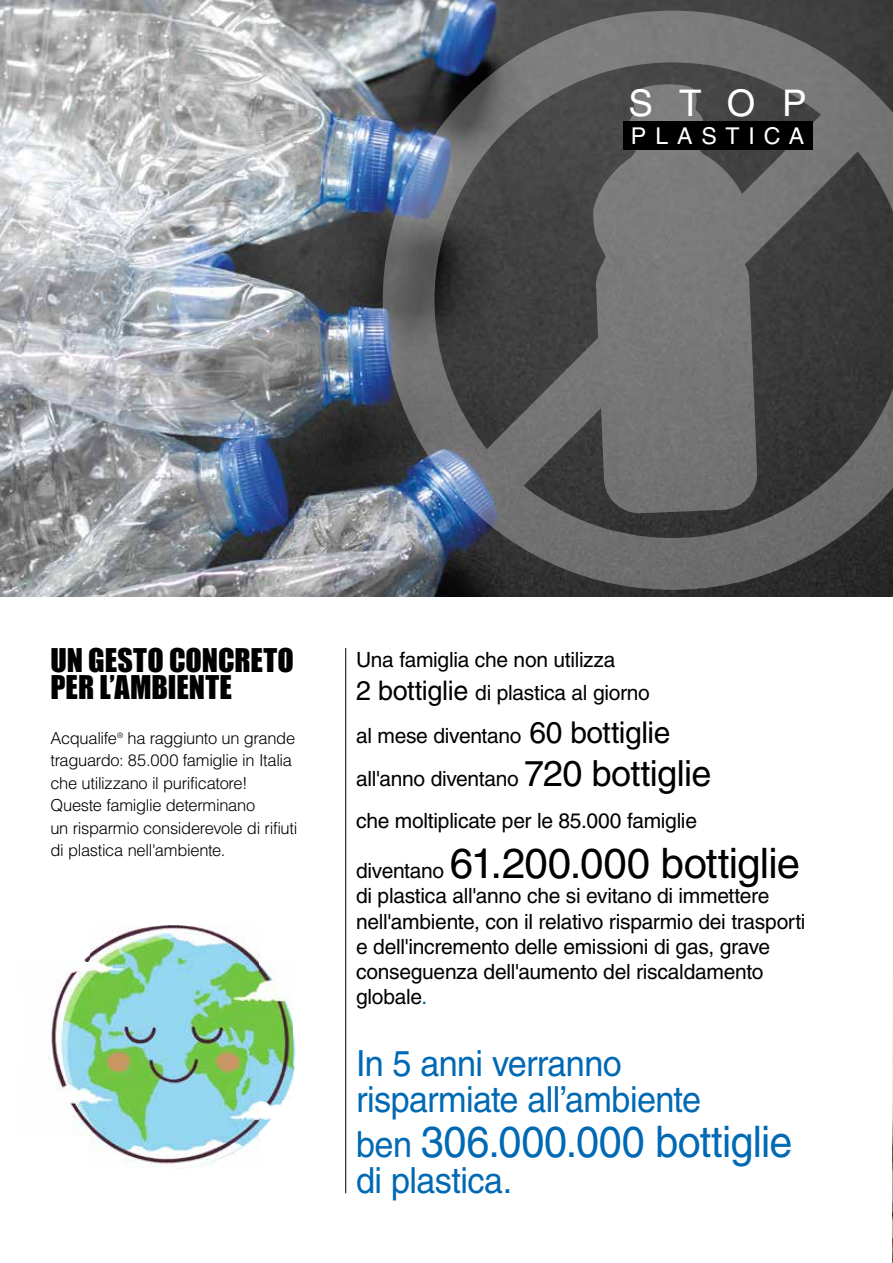
<style>
.page{position:relative;width:893px;height:1263px;background:#fff}
.page>*{position:absolute;margin:0;border:0;box-sizing:border-box;transform-origin:0 0}
.t1{font:43.5px "Helvetica LT Std";letter-spacing:-.01em;color:#0069b4;scale:.95 1}
.t2{font:42px "Helvetica LT Std";letter-spacing:-.015em;color:#000}
.t3{font:36.75px "Helvetica LT Std";color:#fff}
.t4{font:36px/36px "Helvetica LT Std";letter-spacing:-.02em;color:#0069b4;scale:.95 1}
.t5{font:30px/27px "Impact";letter-spacing:.005em;color:#000}
.t6{font:23.1px "Helvetica LT Std";letter-spacing:.39em;color:#fff}
.t7{font:21px/25.2px "Helvetica LT Std";letter-spacing:-.015em;color:#000}
.t8{font:300 16.5px/22.5px "Helvetica LT Std";letter-spacing:-.02em;color:#000}
.s1{font-size:27px}
.s2{font-size:30px}
.s3{font-size:36px}
.s4{font-size:21px}
.s5{color:#005d96}
</style>
<div class="page">
<img style="left:892px;top:1032px;width:1px;height:231px">
<img style="left:0;top:0;width:893px;height:597px">
<svg style="left:383px;top:11px;width:510px;height:579px;background:#595b5e"></svg>
<hr style="left:345px;top:648px;width:1px;height:545px;background:#000">
<img style="left:89px;top:926px;width:171px;height:243px">
<img style="left:48px;top:961px;width:42px;height:174px">
<img style="left:259px;top:1100px;width:24px;height:35px">
<img style="left:259px;top:960px;width:35px;height:140px">
<img style="left:294px;top:995px;width:53px;height:70px">
<img style="left:294px;top:995px;width:34px;height:1px">
<img style="left:84px;top:926px;width:6px;height:35px">
<div style="left:623px;top:122px;width:189px;height:28px;background:#000"></div>
<h3 class="t3" style="left:628px;top:81px;width:180px">STOP</h3>
<p class="t6" style="left:631px;top:122px;width:175px">PLASTICA</p>
<h3 class="t5" style="left:50px;top:646px;width:245px">UN GESTO CONCRETO<br>PER L’AMBIENTE</h3>
<p class="t8" style="left:50px;top:726px;width:249px">Acqualife<sup>®</sup> ha raggiunto un grande traguardo: 85.000 famiglie in Italia che utilizzano il purificatore!<br>Queste famiglie determinano<br>un risparmio considerevole di rifiuti di plastica nell'ambiente.</p>
<p class="t7" style="left:356px;top:644px;width:295px;line-height:32.4px">Una famiglia che non utilizza<br><span class="s1">2 bottiglie</span> di plastica al giorno</p>
<p class="t7" style="left:356px;top:714px;width:357px;line-height:42.3px">al mese diventano <span class="s2">60 bottiglie </span>all'anno diventano <span class="s3">720 bottiglie </span>che moltiplicate per le 85.000 famiglie</p>
<h2 class="t2" style="left:356px;top:839px;width:446px"><span class="s4">diventano</span> 61.200.000 bottiglie</h2>
<p class="t7" style="left:356px;top:883px;width:451px">di plastica all'anno che si evitano di immettere nell'ambiente, con il relativo risparmio dei trasporti e dell'incremento delle emissioni di gas, grave conseguenza dell'aumento del riscaldamento globale<span class="s5">.</span></p>
<h3 class="t4" style="left:356px;top:1045px;width:365px">In 5 anni verranno risparmiate all’ambiente</h3>
<h1 class="t1" style="left:356px;top:1116px;width:461px"><span class="s3">ben</span> 306.000.000 bottiglie</h1>
<h3 class="t4" style="left:356px;top:1162px;width:166px">di plastica.</h3>
</div>
